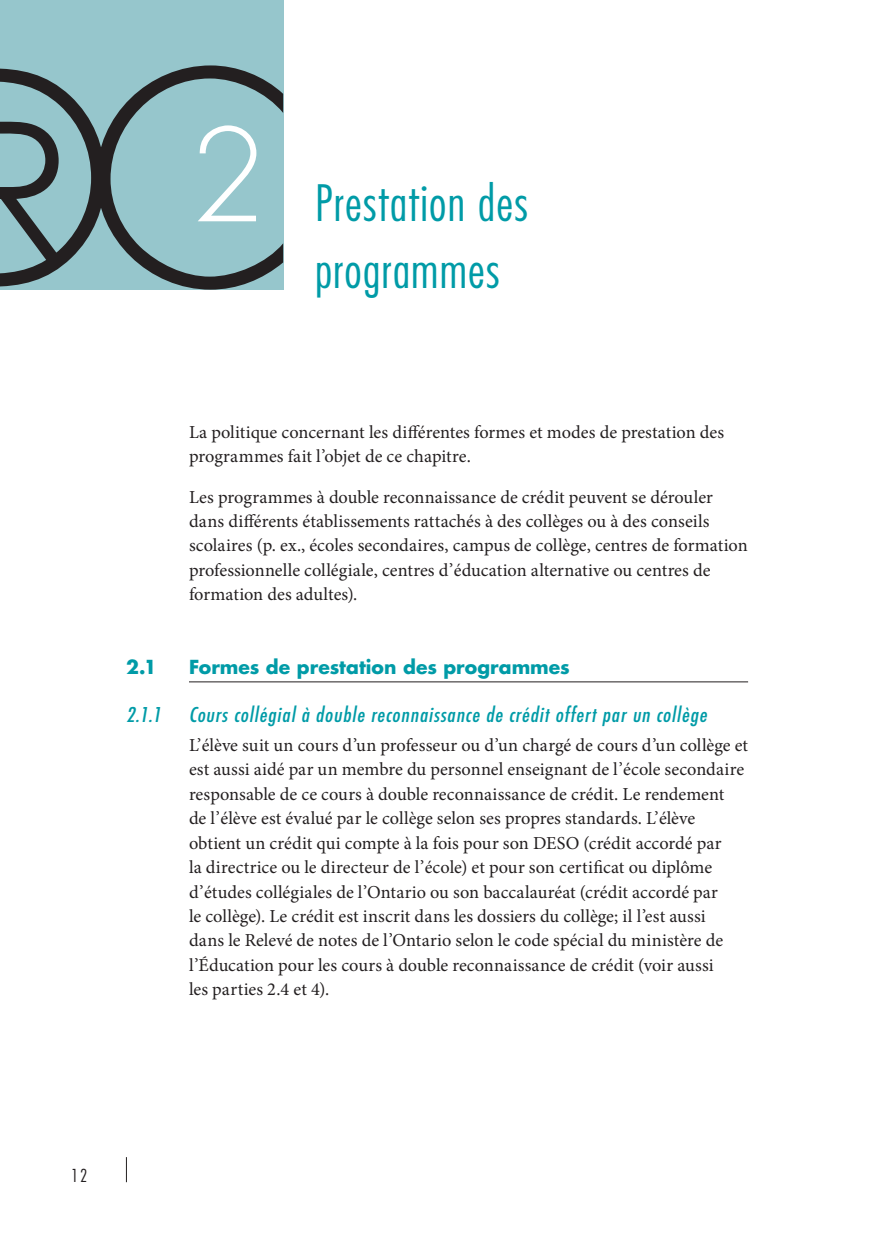
<style>
.page{position:relative;width:882px;height:1260px;background:#fff}
.page>*{position:absolute;margin:0;border:0;box-sizing:border-box;transform-origin:0 0}
.head_1{font:300 125.48px "Futura";color:#fff}
.head_1-2{font:300 condensed 48.82px/66.3px "Futura";letter-spacing:.025em;color:#009ba7}
.head_3{font:italic condensed 19.95px "Futura";letter-spacing:.055em;color:#009ba7;scale:1.05 1}
.head_2{font:700 18.9px "Futura";color:#009ba7}
.t1{font:18.38px/24.3px "Minion Pro";color:#231f20}
.t2{font:300 condensed 17.5px "Futura";color:#231f20}
</style>
<div class="page">
<svg style="left:126px;top:1157px;width:1px;height:25px"></svg>
<div style="left:0;top:0;width:283px;height:289px;background:#96c6cc"></div>
<svg style="left:0;top:65px;width:283px;height:225px"></svg>
<hr style="left:189px;top:681px;width:559px;height:1px;background:#231f20">
<p class="head_1" style="left:189px;top:95px;width:79px">2</p>
<p class="head_1-2" style="left:315px;top:170px;width:215px">Prestation des programmes</p>
<p class="t1" style="left:189px;top:420px;width:537px">La politique concernant les différentes formes et modes de prestation des programmes fait l’objet de ce chapitre.</p>
<p class="t1" style="left:189px;top:485px;width:560px">Les programmes à double reconnaissance de crédit peuvent se dérouler dans différents établissements rattachés à des collèges ou à des conseils scolaires (p. ex., écoles secondaires, campus de collège, centres de formation professionnelle collégiale, centres d’éducation alternative ou centres de formation des adultes).</p>
<p class="head_2" style="left:126px;top:653px;width:32px">2.1</p>
<p class="head_2" style="left:189px;top:653px;width:382px">Formes de prestation des programmes</p>
<p class="head_3" style="left:126px;top:702px;width:35px">2.1.1</p>
<p class="head_3" style="left:189px;top:702px;width:495px">Cours collégial à double reconnaissance de crédit offert par un collège</p>
<p class="t1" style="left:189px;top:733px;width:561px">L’élève suit un cours d’un professeur ou d’un chargé de cours d’un collège et est aussi aidé par un membre du personnel enseignant de l’école secondaire responsable de ce cours à double reconnaissance de crédit. Le rendement<br>de l’élève est évalué par le collège selon ses propres standards. L’élève obtient un crédit qui compte à la fois pour son DESO (crédit accordé par<br>la directrice ou le directeur de l’école) et pour son certificat ou diplôme d’études collégiales de l’Ontario ou son baccalauréat (crédit accordé par<br>le collège). Le crédit est inscrit dans les dossiers du collège; il l’est aussi<br>dans le Relevé de notes de l’Ontario selon le code spécial du ministère de l’Éducation pour les cours à double reconnaissance de crédit (voir aussi<br>les parties 2.4 et 4).</p>
<p class="t2" style="left:71px;top:1164px;width:18px">12</p>
</div>
